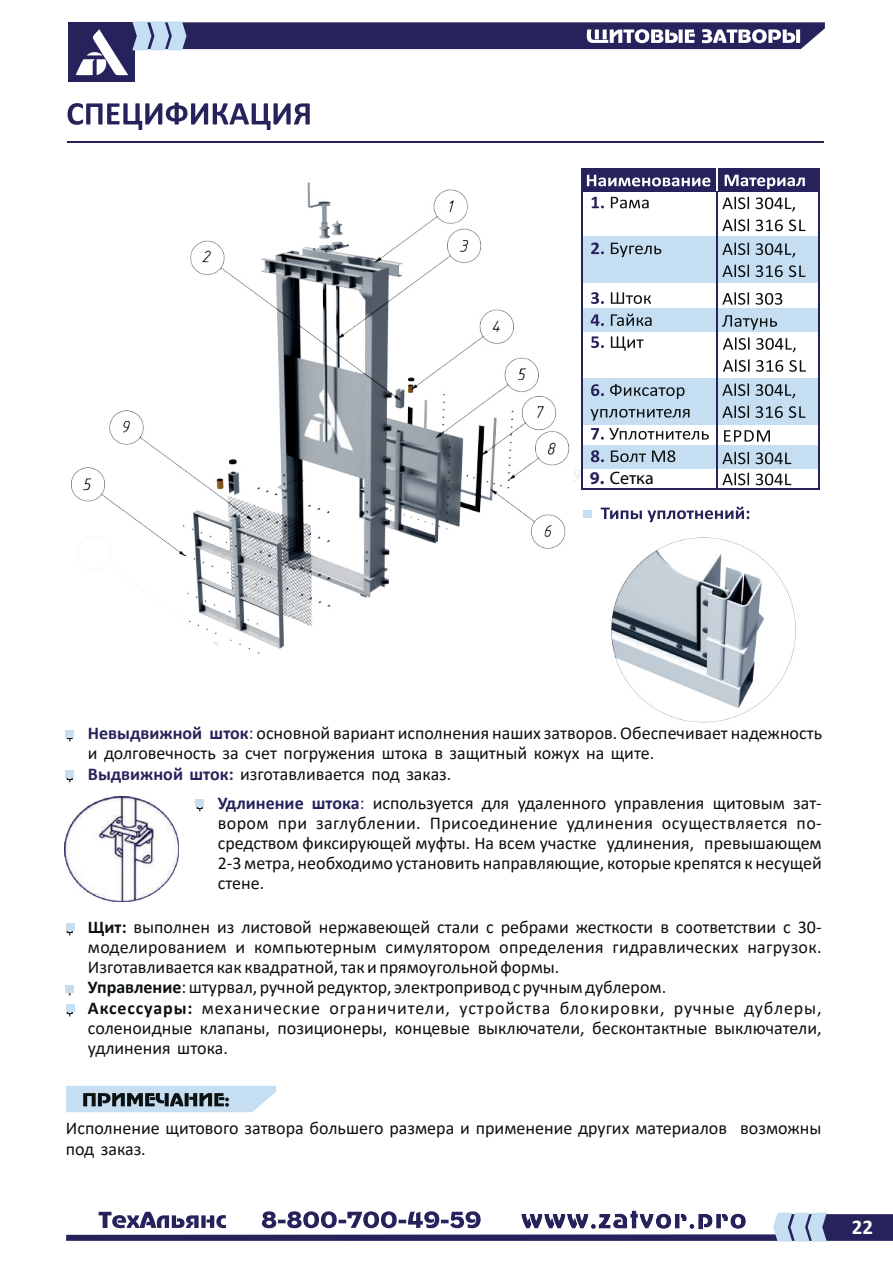
<style>
.page{position:relative;width:893px;height:1263px;background:#fff}
.page>*{position:absolute;margin:0;border:0;box-sizing:border-box;transform-origin:0 0}
.t1{font:700 21px "Calibri";color:#fff}
.t2{font:18px/20.1px "Calibri";color:#0c1011;text-align:justify}
.t3{font:18px "Calibri";letter-spacing:.05em;color:#0c1011}
.t4{font:18px "Myriad Pro";letter-spacing:-.005em;color:#000001}
.s1{font-weight:700;color:#26225b}
.s2{font-family:"Myriad Pro";font-size:15.3px}
.s3{color:#26225b}
.s4{font-weight:700}
</style>
<div class="page">
<img style="left:71px;top:182px;width:530px;height:472px">
<div style="left:582px;top:260px;width:238px;height:23px;background:#c5def2"></div>
<div style="left:583px;top:511px;width:8px;height:7px;background:#c5def2"></div>
<svg style="left:601px;top:507px;width:148px;height:15px"></svg>
<div style="left:581px;top:168px;width:239px;height:24px;background:#26225b"></div>
<div style="left:582px;top:237px;width:238px;height:23px;background:#c5def2"></div>
<div style="left:583px;top:309px;width:237px;height:23px;background:#c5def2"></div>
<div style="left:583px;top:378px;width:235px;height:23px;background:#c5def2"></div>
<div style="left:583px;top:401px;width:237px;height:23px;background:#c5def2"></div>
<div style="left:583px;top:446px;width:237px;height:23px;background:#c5def2"></div>
<svg style="left:587px;top:175px;width:123px;height:11px"></svg>
<svg style="left:592px;top:197px;width:12px;height:11px"></svg>
<svg style="left:611px;top:197px;width:38px;height:11px"></svg>
<svg style="left:591px;top:242px;width:13px;height:12px"></svg>
<svg style="left:611px;top:243px;width:50px;height:14px"></svg>
<svg style="left:591px;top:292px;width:13px;height:12px"></svg>
<svg style="left:611px;top:292px;width:40px;height:12px"></svg>
<svg style="left:591px;top:314px;width:13px;height:12px"></svg>
<svg style="left:611px;top:314px;width:41px;height:12px"></svg>
<svg style="left:591px;top:336px;width:13px;height:12px"></svg>
<svg style="left:611px;top:336px;width:33px;height:15px"></svg>
<svg style="left:591px;top:384px;width:13px;height:12px"></svg>
<svg style="left:610px;top:384px;width:74px;height:15px"></svg>
<svg style="left:591px;top:409px;width:98px;height:12px"></svg>
<svg style="left:591px;top:428px;width:118px;height:12px"></svg>
<svg style="left:591px;top:450px;width:13px;height:12px"></svg>
<svg style="left:611px;top:450px;width:64px;height:12px"></svg>
<svg style="left:725px;top:175px;width:80px;height:14px"></svg>
<svg style="left:722px;top:197px;width:83px;height:34px"></svg>
<svg style="left:722px;top:243px;width:83px;height:34px"></svg>
<svg style="left:722px;top:292px;width:60px;height:13px"></svg>
<svg style="left:722px;top:315px;width:55px;height:15px"></svg>
<svg style="left:722px;top:383px;width:83px;height:35px"></svg>
<svg style="left:723px;top:337px;width:83px;height:35px"></svg>
<svg style="left:724px;top:430px;width:46px;height:12px"></svg>
<svg style="left:722px;top:452px;width:69px;height:12px"></svg>
<svg style="left:722px;top:473px;width:69px;height:12px"></svg>
<hr style="left:582px;top:192px;width:1px;height:297px;background:#26225b">
<hr style="left:582px;top:488px;width:238px;height:1px;background:#26225b">
<hr style="left:716px;top:191px;width:1px;height:297px;background:#26225b">
<hr style="left:818px;top:191px;width:2px;height:297px;background:#26225b">
<svg style="left:716px;top:168px;width:1px;height:23px"></svg>
<svg style="left:66px;top:1086px;width:210px;height:26px;background:#9fb2c1"></svg>
<img style="left:64px;top:796px;width:114px;height:105px">
<svg style="left:68px;top:102px;width:242px;height:28px"></svg>
<hr style="left:68px;top:141px;width:756px;height:1px;background:#26225b">
<div style="left:66px;top:771px;width:8px;height:7px;background:#c5def2"></div>
<div style="left:196px;top:799px;width:8px;height:7px;background:#c5def2"></div>
<div style="left:66px;top:731px;width:8px;height:7px;background:#c5def2"></div>
<div style="left:66px;top:923px;width:8px;height:8px;background:#c5def2"></div>
<div style="left:66px;top:985px;width:8px;height:7px;background:#c5def2"></div>
<div style="left:66px;top:1004px;width:8px;height:8px;background:#c5def2"></div>
<div style="left:68px;top:22px;width:66px;height:60px;background:#26225b"></div>
<svg style="left:76px;top:21px;width:749px;height:54px"></svg>
<img style="left:611px;top:537px;width:185px;height:186px">
<svg style="left:66px;top:1210px;width:827px;height:32px"></svg>
<p class="t4" style="left:590px;top:467px;width:65px"><span class="s1">9.</span> Сетка</p>
<p class="t2" style="left:66px;top:723px;width:758px"><span class="s2">џ</span> <span class="s1">Невыдвижной шток</span><span class="s3">:</span> основной вариант исполнения наших затворов. Обеспечивает надежность</p>
<p class="t2" style="left:88px;top:743px;width:568px">и долговечность за счет погружения штока в защитный кожух на щите.</p>
<p class="t2" style="left:66px;top:763px;width:387px"><span class="s2">џ</span> <span class="s1">Выдвижной шток:</span> изготавливается под заказ.</p>
<p class="t2" style="left:218px;top:792px;width:606px;text-indent:-22px"><span class="s2">џ</span> <span class="s1">Удлинение штока</span><span class="s3">:</span> используется для удаленного управления щитовым зат&shy;вором при заглублении. Присоединение удлинения осуществляется по&shy;средством фиксирующей муфты. На всем участке удлинения, превышающем 2-3 метра, необходимо установить направляющие, которые крепятся к несущей стене.</p>
<p class="t2" style="left:66px;top:916px;width:757px"><span class="s2">џ</span> <span class="s4">Щит:</span> выполнен из листовой нержавеющей стали с ребрами жесткости в соответствии с 30-</p>
<p class="t2" style="left:88px;top:937px;width:735px">моделированием и компьютерным симулятором определения гидравлических нагрузок.</p>
<p class="t2" style="left:88px;top:957px;width:473px">Изготавливается как квадратной, так и прямоугольной формы.</p>
<p class="t2" style="left:66px;top:977px;width:602px"><span class="s2">џ</span> <span class="s4">Управление</span>: штурвал, ручной редуктор, электропривод с ручным дублером.</p>
<p class="t3" style="left:66px;top:995px;width:757px"><span class="s2">џ</span> <span class="s4">Аксессуары:</span> механические ограничители, устройства блокировки, ручные дублеры,</p>
<p class="t2" style="left:88px;top:1017px;width:735px">соленоидные клапаны, позиционеры, концевые выключатели, бесконтактные выключатели,</p>
<p class="t2" style="left:88px;top:1037px;width:141px">удлинения штока.</p>
<p class="t2" style="left:66px;top:1118px;width:757px">Исполнение щитового затвора большего размера и применение других материалов возможны под заказ.</p>
<p class="t1" style="left:852px;top:1212px;width:23px">22</p>
</div>
